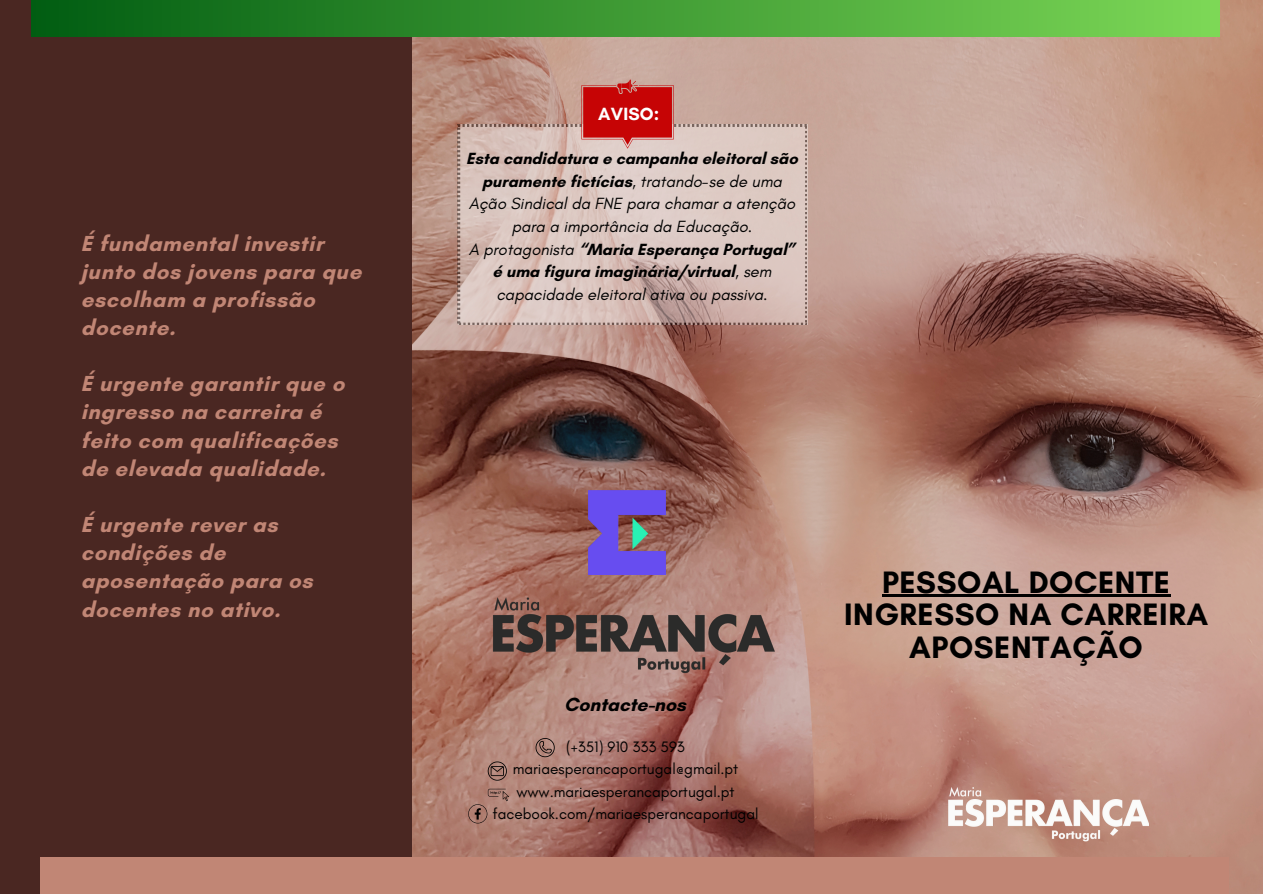
<style>
.page{position:relative;width:1263px;height:894px;background:#fff}
.page>*{position:absolute;margin:0;border:0;box-sizing:border-box;transform-origin:0 0}
.t1{font:700 31.5px/32.7px "Glacial Indifference";letter-spacing:.02em;color:#000;text-align:center}
.t2{font:700 22.2px/28.2px "Glacial Indifference";letter-spacing:.03em;color:#c18675}
.t3{font:700 19.35px "Glacial Indifference";color:#000}
.t4{font:700 18px "Glacial Indifference";letter-spacing:.01em;color:#fff}
.t5{font:italic 16.5px/22.5px "Glacial Indifference";color:#000;text-align:center}
.t6{font:700 16.5px/22.5px "Glacial Indifference";color:#000;text-align:center}
.t7{font:15.3px "Glacial Indifference";color:#000}
.s1{font-weight:700;font-style:normal}
.s2{font-weight:400;font-style:italic}
</style>
<div class="page">
<div style="left:0;top:0;width:1263px;height:893px;background:#4a2722"></div>
<img style="left:413px;top:0;width:850px;height:893px">
<div style="left:31px;top:0;width:1188px;height:37px;background:linear-gradient(to right,#015d12,#7dd856)"></div>
<div style="left:40px;top:856px;width:1188px;height:37px;background:#c18675"></div>
<img style="left:944px;top:771px;width:205px;height:82px">
<svg style="left:536px;top:737px;width:19px;height:20px"></svg>
<svg style="left:488px;top:761px;width:19px;height:19px"></svg>
<svg style="left:468px;top:788px;width:41px;height:35px"></svg>
<img style="left:589px;top:490px;width:85px;height:84px">
<img style="left:488px;top:575px;width:286px;height:116px">
<svg style="left:458px;top:125px;width:349px;height:200px;background:#d7c1ba"></svg>
<svg style="left:581px;top:80px;width:93px;height:68px;background:#ca3433"></svg>
<hr style="left:882px;top:594px;width:289px;height:3px;background:#000">
<h4 class="t2" style="left:81px;top:228px;width:282px">É fundamental investir junto dos jovens para que escolham a profissão docente.</h4>
<p class="t2" style="left:81px;top:369px;width:265px">É urgente garantir que o ingresso na carreira é feito com qualificações de elevada qualidade.</p>
<p class="t2" style="left:81px;top:510px;width:233px">É urgente rever as condições de aposentação para os docentes no ativo.</p>
<p class="t4" style="left:598px;top:103px;width:63px">AVISO:</p>
<p class="t5" style="left:466px;top:147px;width:333px"><span class="s1">Esta candidatura e campanha eleitoral são puramente fictícias</span>, tratando-se de uma Ação Sindical da FNE para chamar a atenção para a importância da Educação.</p>
<p class="t6" style="left:469px;top:237px;width:328px"><span class="s2">A protagonista</span> “Maria Esperança Portugal” é uma figura imaginária/virtual<span class="s2">, sem capacidade eleitoral ativa ou passiva.</span></p>
<p class="t3" style="left:564px;top:692px;width:123px">Contacte-nos</p>
<p class="t7" style="left:566px;top:737px;width:120px">(+351) 910 333 593</p>
<p class="t7" style="left:513px;top:759px;width:227px">mariaesperancaportugal@gmail.pt</p>
<p class="t7" style="left:516px;top:782px;width:220px">www.mariaesperancaportugal.pt</p>
<p class="t7" style="left:492px;top:804px;width:267px">facebook.com/mariaesperancaportugal</p>
<p class="t1" style="left:844px;top:565px;width:365px">PESSOAL DOCENTE<br>INGRESSO NA CARREIRA<br>APOSENTAÇÃO</p>
</div>
